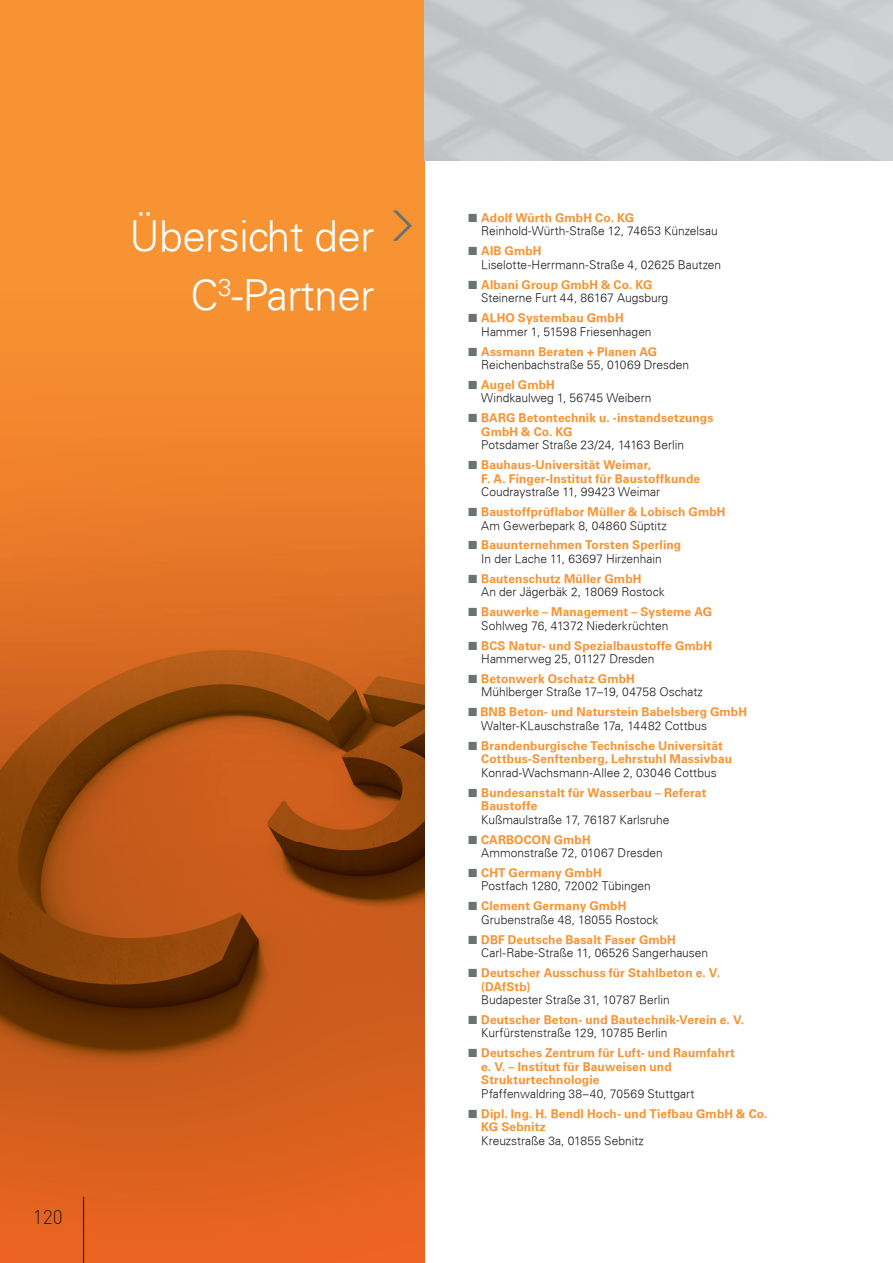
<style>
.page{position:relative;width:893px;height:1263px;background:#fff}
.page>*{position:absolute;margin:0;border:0;box-sizing:border-box;transform-origin:0 0}
.t1{font:300 42px/58.8px "Univers";letter-spacing:-.01em;color:#fff;text-align:right}
.t2{font:300 19.5px "DIN";color:#231f20}
.t3{font:300 12px/13.5px "Univers";color:#231f20}
.t4{font:700 12px/20px "Univers";letter-spacing:.01em;color:#f79332}
.s1{font-family:"European Pi Three";font-weight:400;color:#697374}
.s2{font-weight:700;color:#f79332}
.s3{font-weight:300;color:#231f20}
</style>
<div class="page">
<div style="left:0;top:0;width:425px;height:1263px;background:#f79332"></div>
<img style="left:0;top:396px;width:424px;height:867px">
<svg style="left:393px;top:210px;width:19px;height:31px"></svg>
<hr style="left:83px;top:1197px;width:1px;height:66px;background:#231f20">
<h2 class="t2" style="left:33px;top:1205px;width:32px">120</h2>
<h1 class="t1" style="left:129px;top:206px;width:246px">Übersicht der<br>C<sup>3</sup>-Partner</h1>
<p class="t3" style="left:481px;top:211px;width:238px;text-indent:-14px"><span class="s1">L</span> <span class="s2">Adolf Würth GmbH Co. KG<br></span>Reinhold-Würth-Straße 12, 74653 Künzelsau</p>
<p class="t3" style="left:481px;top:244px;width:241px;text-indent:-14px"><span class="s1">L</span> <span class="s2">AIB GmbH<br></span>Liselotte-Herrmann-Straße 4, 02625 Bautzen</p>
<p class="t3" style="left:481px;top:278px;width:189px;text-indent:-14px"><span class="s1">L</span> <span class="s2">Albani Group GmbH &amp; Co. KG<br></span>Steinerne Furt 44, 86167 Augsburg</p>
<p class="t3" style="left:481px;top:311px;width:172px;text-indent:-14px"><span class="s1">L</span> <span class="s2">ALHO Systembau GmbH<br></span>Hammer 1, 51598 Friesenhagen</p>
<p class="t3" style="left:481px;top:344px;width:209px;text-indent:-14px"><span class="s1">L</span> <span class="s2">Assmann Beraten + Planen AG<br></span>Reichenbachstraße 55, 01069 Dresden</p>
<p class="t3" style="left:481px;top:378px;width:172px;text-indent:-14px"><span class="s1">L</span> <span class="s2">Augel GmbH<br></span>Windkaulweg 1, 56745 Weibern</p>
<p class="t4" style="left:481px;top:411px;width:234px;line-height:13.5px;text-indent:-14px"><span class="s1">L</span> BARG Betontechnik u. -instandsetzungs<br>GmbH &amp; Co. KG</p>
<p class="t3" style="left:468px;top:435px;width:218px;line-height:19.8px;text-indent:14px">Potsdamer Straße 23/24, 14163 Berlin<br><span class="s1">L</span> <span class="s2">Bauhaus-Universität Weimar,</span></p>
<p class="t4" style="left:481px;top:469px;width:220px">F. A. Finger-Institut für Baustoffkunde</p>
<p class="t4" style="left:468px;top:482px;width:259px;text-indent:14px"><span class="s3">Coudraystraße 11, 99423 Weimar<br></span><span class="s1">L</span> Baustoffprüflabor Müller &amp; Lobisch GmbH</p>
<p class="t4" style="left:468px;top:515px;width:215px;text-align:center"><span class="s3">Am Gewerbepark 8, 04860 Süptitz<br></span><span class="s1">L</span> Bauunternehmen Torsten Sperling</p>
<p class="t3" style="left:468px;top:549px;width:196px;line-height:20px;text-indent:14px">In der Lache 11, 63697 Hirzenhain<br><span class="s1">L</span> <span class="s2">Bautenschutz Müller GmbH</span></p>
<p class="t4" style="left:468px;top:582px;width:246px;text-indent:14px"><span class="s3">An der Jägerbäk 2, 18069 Rostock<br></span><span class="s1">L</span> Bauwerke – Management – Systeme AG</p>
<p class="t4" style="left:468px;top:616px;width:246px;text-indent:14px"><span class="s3">Sohlweg 76, 41372 Niederkrüchten<br></span><span class="s1">L</span> BCS Natur- und Spezialbaustoffe GmbH</p>
<p class="t3" style="left:468px;top:649px;width:188px;line-height:20px;text-indent:14px">Hammerweg 25, 01127 Dresden<br><span class="s1">L</span> <span class="s2">Betonwerk Oschatz GmbH</span></p>
<p class="t4" style="left:468px;top:682px;width:281px;text-indent:14px"><span class="s3">Mühlberger Straße 17–19, 04758 Oschatz<br></span><span class="s1">L</span> BNB Beton- und Naturstein Babelsberg GmbH</p>
<p class="t4" style="left:468px;top:716px;width:257px;text-align:center"><span class="s3">Walter-KLauschstraße 17a, 14482 Cottbus<br></span><span class="s1">L</span> Brandenburgische Technische Universität</p>
<p class="t4" style="left:481px;top:749px;width:252px">Cottbus-Senftenberg, Lehrstuhl Massivbau</p>
<p class="t3" style="left:468px;top:762px;width:250px;line-height:20px;text-indent:14px">Konrad-Wachsmann-Allee 2, 03046 Cottbus<br><span class="s1">L</span> <span class="s2">Bundesanstalt für Wasserbau – Referat</span></p>
<p class="t4" style="left:481px;top:796px;width:58px">Baustoffe</p>
<p class="t3" style="left:468px;top:809px;width:203px;line-height:19.8px;text-indent:14px">Kußmaulstraße 17, 76187 Karlsruhe<br><span class="s1">L</span> <span class="s2">CARBOCON GmbH</span></p>
<p class="t3" style="left:468px;top:843px;width:197px;line-height:20px;text-indent:14px">Ammonstraße 72, 01067 Dresden<br><span class="s1">L</span> <span class="s2">CHT Germany GmbH</span></p>
<p class="t3" style="left:468px;top:876px;width:185px;line-height:20px;text-indent:14px">Postfach 1280, 72002 Tübingen<br><span class="s1">L</span> <span class="s2">Clement Germany GmbH</span></p>
<p class="t3" style="left:468px;top:910px;width:210px;line-height:19.8px;text-align:center">Grubenstraße 48, 18055 Rostock<br><span class="s1">L</span> <span class="s2">DBF Deutsche Basalt Faser GmbH</span></p>
<p class="t3" style="left:468px;top:943px;width:254px;line-height:20px;text-align:center">Carl-Rabe-Straße 11, 06526 Sangerhausen<br><span class="s1">L</span> <span class="s2">Deutscher Ausschuss für Stahlbeton e. V.</span></p>
<p class="t4" style="left:481px;top:976px;width:51px">(DAfStb)</p>
<p class="t4" style="left:468px;top:990px;width:278px;text-indent:14px"><span class="s3">Budapester Straße 31, 10787 Berlin<br></span><span class="s1">L</span> Deutscher Beton- und Bautechnik-Verein e. V.</p>
<p class="t4" style="left:468px;top:1023px;width:269px;text-indent:14px"><span class="s3">Kurfürstenstraße 129, 10785 Berlin<br></span><span class="s1">L</span> Deutsches Zentrum für Luft- und Raumfahrt</p>
<p class="t4" style="left:481px;top:1060px;width:192px;line-height:13.5px">e. V. – Institut für Bauweisen und<br>Strukturtechnologie</p>
<p class="t4" style="left:468px;top:1084px;width:301px;text-indent:14px"><span class="s3">Pfaffenwaldring 38–40, 70569 Stuttgart<br></span><span class="s1">L</span> Dipl. Ing. H. Bendl Hoch- und Tiefbau GmbH &amp; Co.</p>
<p class="t4" style="left:481px;top:1117px;width:66px">KG Sebnitz</p>
<p class="t3" style="left:481px;top:1134px;width:164px">Kreuzstraße 3a, 01855 Sebnitz</p>
</div>
